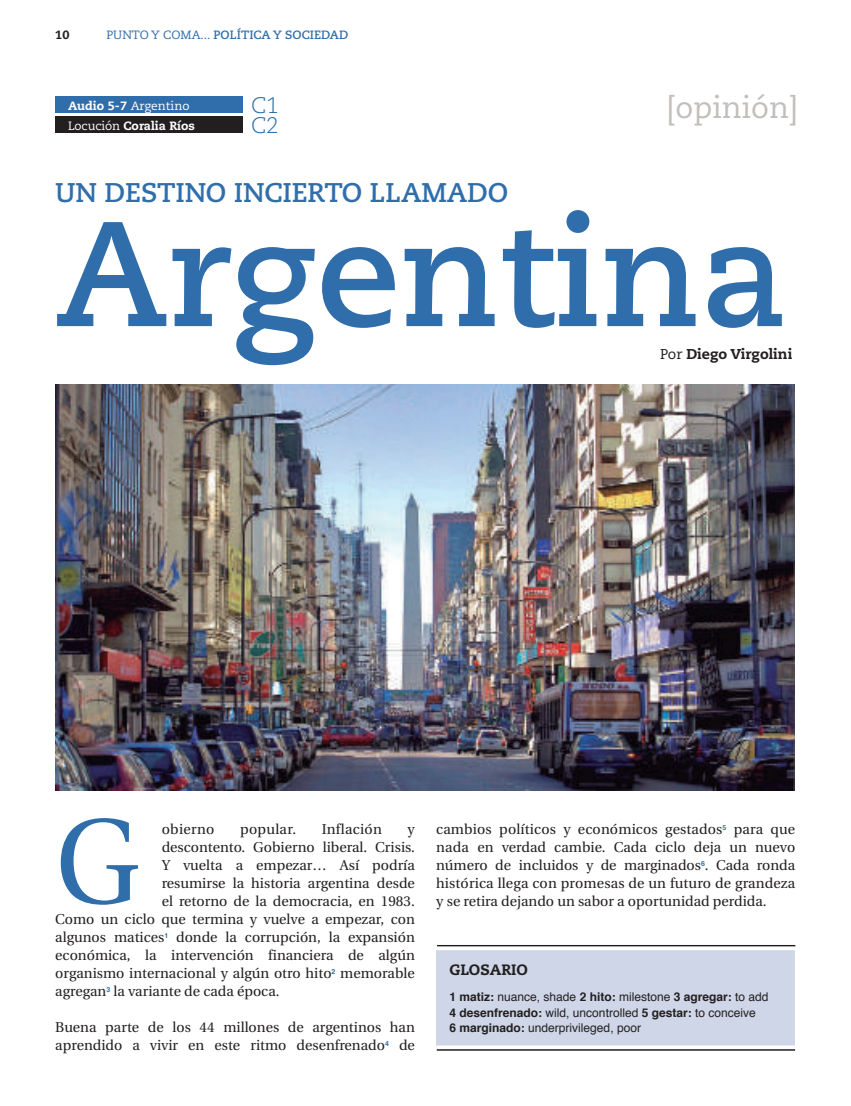
<style>
.page{position:relative;width:851px;height:1106px;background:#fff}
.page>*{position:absolute;margin:0;border:0;box-sizing:border-box;transform-origin:0 0}
.t1{font:700 148.5px "Caecilia";color:#2f6eab}
.t2{font:120px "Utopia";color:#2f6eab;scale:.95 1}
.t3{font:30px "Caecilia";color:#c1bebb}
.t4{font:700 27px "Caecilia";letter-spacing:-.01em;color:#2f6eab}
.t5{font:300 22.5px/20px "Caecilia";color:#2f6eab}
.t6{font:800 15px "Caecilia";color:#231f20}
.t7{font:14.25px/18px "Utopia";color:#231f20}
.t8{font:14.25px "Utopia";letter-spacing:.02em;color:#231f20}
.t9{font:800 14.25px "Caecilia";color:#231f20}
.t10{font:12px/15.8px "Helvetica";color:#231f20}
.t11{font:800 12px/19.6px "Caecilia";color:#fff}
.t12{font:700 12px "Caecilia";color:#2f6eab}
.t13{font:800 12px "Caecilia";color:#231f20}
.s1{font-weight:400}
.s2{font-weight:700}
</style>
<div class="page">
<img style="left:55px;top:384px;width:739px;height:406px">
<div style="left:55px;top:97px;width:187px;height:16px;background:#2f6eab"></div>
<div style="left:55px;top:116px;width:187px;height:17px;background:#231f20"></div>
<div style="left:436px;top:950px;width:359px;height:95px;background:#ced6e8"></div>
<hr style="left:436px;top:1049px;width:359px;height:1px;background:#231f20">
<hr style="left:437px;top:945px;width:358px;height:1px;background:#231f20">
<p class="t13" style="left:55px;top:27px;width:16px">10</p>
<p class="t12" style="left:106px;top:28px;width:243px"><span class="s1">PUNTO Y COMA...</span> POLÍTICA Y SOCIEDAD</p>
<p class="t11" style="left:68px;top:96px;width:128px">Audio 5-7 <span class="s1">Argentino<br>Locución</span> Coralia Ríos</p>
<h3 class="t5" style="left:251px;top:95px;width:29px">C1<br>C2</h3>
<h3 class="t3" style="left:666px;top:90px;width:139px">[opinión]</h3>
<h3 class="t4" style="left:55px;top:176px;width:454px">UN DESTINO INCIERTO LLAMADO</h3>
<h1 class="t1" style="left:55px;top:187px;width:733px">Argentina</h1>
<p class="t9" style="left:660px;top:345px;width:134px"><span class="s1">Por</span> Diego Virgolini</p>
<h2 class="t2" style="left:55px;top:796px;width:90px">G</h2>
<p class="t8" style="left:162px;top:821px;width:54px">obierno</p>
<p class="t8" style="left:240px;top:821px;width:58px">popular.</p>
<p class="t8" style="left:322px;top:821px;width:62px">Inflación</p>
<p class="t7" style="left:407px;top:820px;width:9px">y</p>
<p class="t7" style="left:162px;top:838px;width:254px">descontento. Gobierno liberal. Crisis.</p>
<p class="t7" style="left:162px;top:856px;width:255px">Y vuelta a empezar… Así podría</p>
<p class="t7" style="left:162px;top:874px;width:254px">resumirse la historia argentina desde</p>
<p class="t7" style="left:162px;top:892px;width:254px">el retorno de la democracia, en 1983.</p>
<p class="t7" style="left:55px;top:910px;width:361px">Como un ciclo que termina y vuelve a empezar, con</p>
<p class="t7" style="left:55px;top:928px;width:361px">algunos matices<sup>1</sup> donde la corrupción, la expansión</p>
<p class="t7" style="left:55px;top:946px;width:361px">económica, la intervención financiera de algún</p>
<p class="t7" style="left:55px;top:964px;width:361px">organismo internacional y algún otro hito<sup>2</sup> memorable</p>
<p class="t7" style="left:55px;top:982px;width:226px">agregan<sup>3</sup> la variante de cada época.</p>
<p class="t7" style="left:55px;top:1018px;width:361px">Buena parte de los 44 millones de argentinos han aprendido a vivir en este ritmo desenfrenado<sup>4</sup> de</p>
<p class="t7" style="left:436px;top:820px;width:360px;text-align:justify">cambios políticos y económicos gestados<sup>5</sup> para que nada en verdad cambie. Cada ciclo deja un nuevo número de incluidos y de marginados<sup>6</sup>. Cada ronda histórica llega con promesas de un futuro de grandeza y se retira dejando un sabor a oportunidad perdida.</p>
<p class="t6" style="left:449px;top:960px;width:80px">GLOSARIO</p>
<p class="t10" style="left:449px;top:989px;width:320px"><span class="s2">1 matiz:</span> nuance, shade <span class="s2">2 hito:</span> milestone <span class="s2">3 agregar:</span> to add<br><span class="s2">4 desenfrenado:</span> wild, uncontrolled <span class="s2">5 gestar:</span> to conceive<br><span class="s2">6 marginado:</span> underprivileged, poor</p>
</div>
